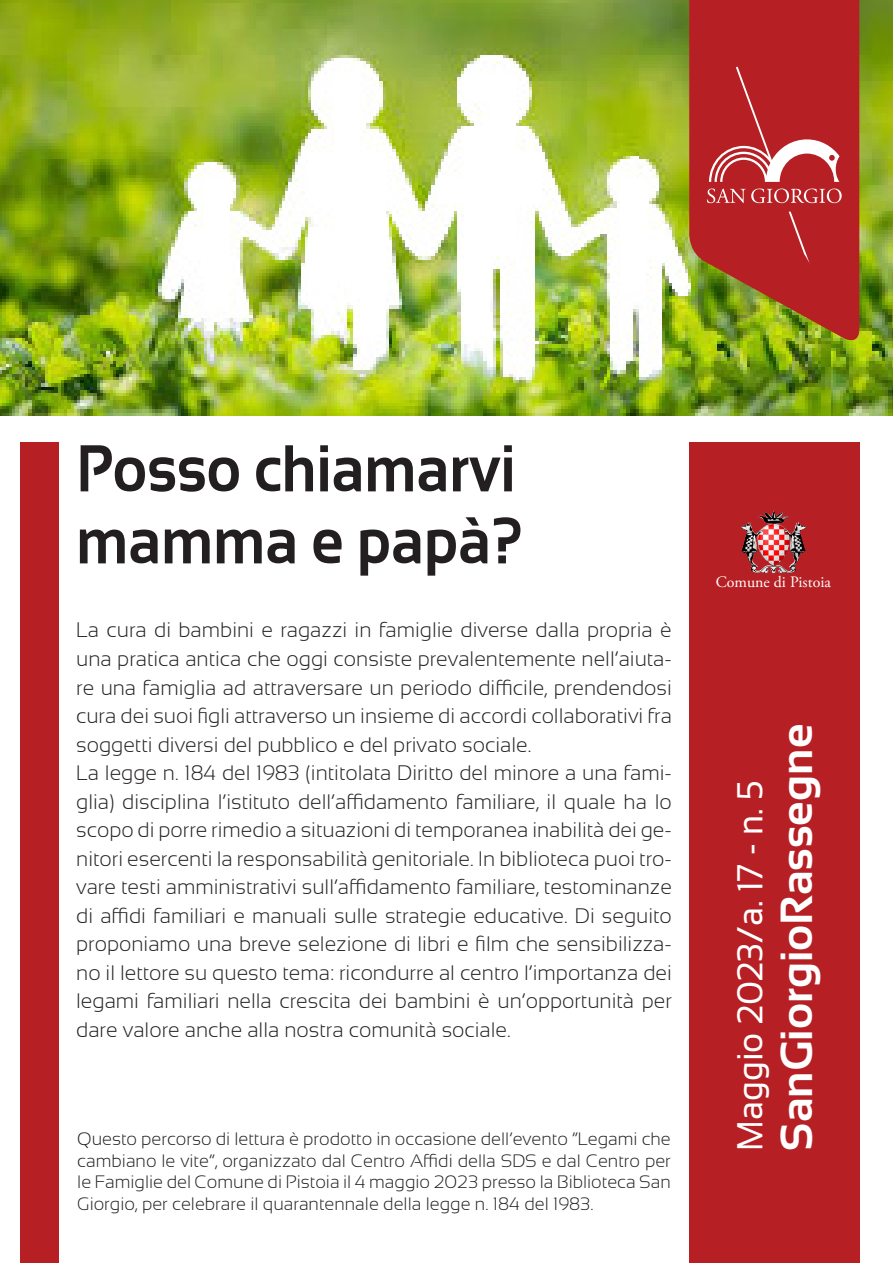
<style>
.page{position:relative;width:893px;height:1263px;background:#fff}
.page>*{position:absolute;margin:0;border:0;box-sizing:border-box;transform-origin:0 0}
.t1{font:700 66px/72px "Sansation";color:#231f20;scale:.9 1}
.t2{font:700 45px "Sansation";color:#fff}
.t3{font:36px "Sansation";color:#fff;scale:.95 1}
.t4{font:300 21px/28.5px "Sansation";color:#231f20;text-align:justify}
.t5{font:300 18px/21.6px "Sansation";color:#231f20;text-align:justify}
.t6{font:15.9px "Adobe Garamond Pro";color:#fff}
</style>
<div class="page">
<img style="left:831px;top:0;width:62px;height:415px">
<img style="left:0;top:0;width:831px;height:415px">
<div style="left:21px;top:443px;width:38px;height:820px;background:#b62024"></div>
<div style="left:689px;top:443px;width:170px;height:820px;background:#b62024"></div>
<img style="left:741px;top:510px;width:65px;height:63px">
<svg style="left:689px;top:0;width:170px;height:347px;background:#a84121"></svg>
<svg style="left:707px;top:67px;width:135px;height:197px;background:#bc3538"></svg>
<p class="t1" style="left:76px;top:433px;width:498px">Posso chiamarvi mamma e papà?</p>
<p class="t4" style="left:76px;top:616px;width:597px">La cura di bambini e ragazzi in famiglie diverse dalla propria è una pratica antica che oggi consiste prevalentemente nell’aiuta&shy;re una famiglia ad attraversare un periodo difficile, prendendosi cura dei suoi figli attraverso un insieme di accordi collaborativi fra soggetti diversi del pubblico e del privato sociale.</p>
<p class="t4" style="left:76px;top:758px;width:597px">La legge n. 184 del 1983 (intitolata Diritto del minore a una fami&shy;glia) disciplina l’istituto dell’affidamento familiare, il quale ha lo scopo di porre rimedio a situazioni di temporanea inabilità dei ge&shy;nitori esercenti la responsabilità genitoriale. In biblioteca puoi tro&shy;vare testi amministrativi sull’affidamento familiare, testominanze di affidi familiari e manuali sulle strategie educative. Di seguito proponiamo una breve selezione di libri e film che sensibilizza&shy;no il lettore su questo tema: ricondurre al centro l’importanza dei legami familiari nella crescita dei bambini è un’opportunità per dare valore anche alla nostra comunità sociale.</p>
<p class="t5" style="left:77px;top:1128px;width:595px">Questo percorso di lettura è prodotto in occasione dell’evento “Legami che cambiano le vite”, organizzato dal Centro Affidi della SDS e dal Centro per le Famiglie del Comune di Pistoia il 4 maggio 2023 presso la Biblioteca San Giorgio, per celebrare il quarantennale della legge n. 184 del 1983.</p>
<p class="t6" style="left:716px;top:572px;width:117px">Comune di Pistoia</p>
<p class="t3" style="left:730px;top:1150px;width:391px;rotate:-90deg">Maggio 2023/a. 17 - n. 5</p>
<p class="t2" style="left:771px;top:1150px;width:428px;rotate:-90deg">SanGiorgioRassegne</p>
</div>
